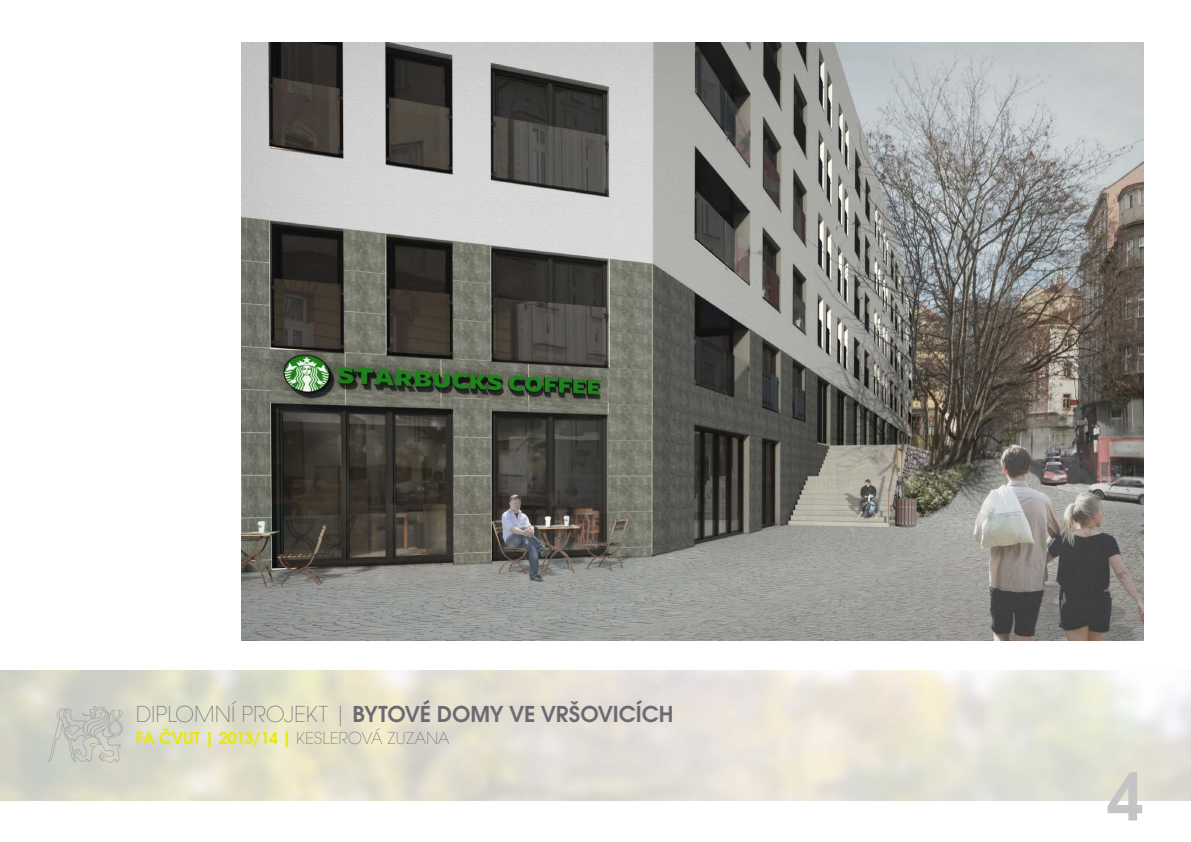
<style>
.page{position:relative;width:1191px;height:842px;background:#fff}
.page>*{position:absolute;margin:0;border:0;box-sizing:border-box;transform-origin:0 0}
.t1{font:72px "Avant Gar Got Itc TOT Dem";color:#c4c4c4}
.t2{font:24px "Avant Gar Got Itc TOT Dem";color:#6a6b72}
.t3{font:18px "Avant Gar Got Itc TOT Dem";letter-spacing:-.015em;color:#ebe70d}
.s1{font-family:"Avant Gar Got Itc TOT";font-weight:300;font-stretch:expanded}
.s2{font-family:"Avant Gar Got Itc TOT";font-weight:300;font-stretch:expanded;color:#6a6b72}
</style>
<div class="page">
<svg style="left:48px;top:706px;width:75px;height:57px;background:#c6c8bf"></svg>
<img style="left:242px;top:43px;width:901px;height:598px">
<p class="t2" style="left:136px;top:700px;width:539px"><span class="s1">DIPLOMNÍ PROJEKT |</span> BYTOVÉ DOMY VE VRŠOVICÍCH</p>
<p class="t3" style="left:136px;top:727px;width:315px">FA ČVUT | 2013/14 | <span class="s2">KESLEROVÁ ZUZANA</span></p>
<h1 class="t1" style="left:1107px;top:754px;width:38px">4</h1>
</div>
